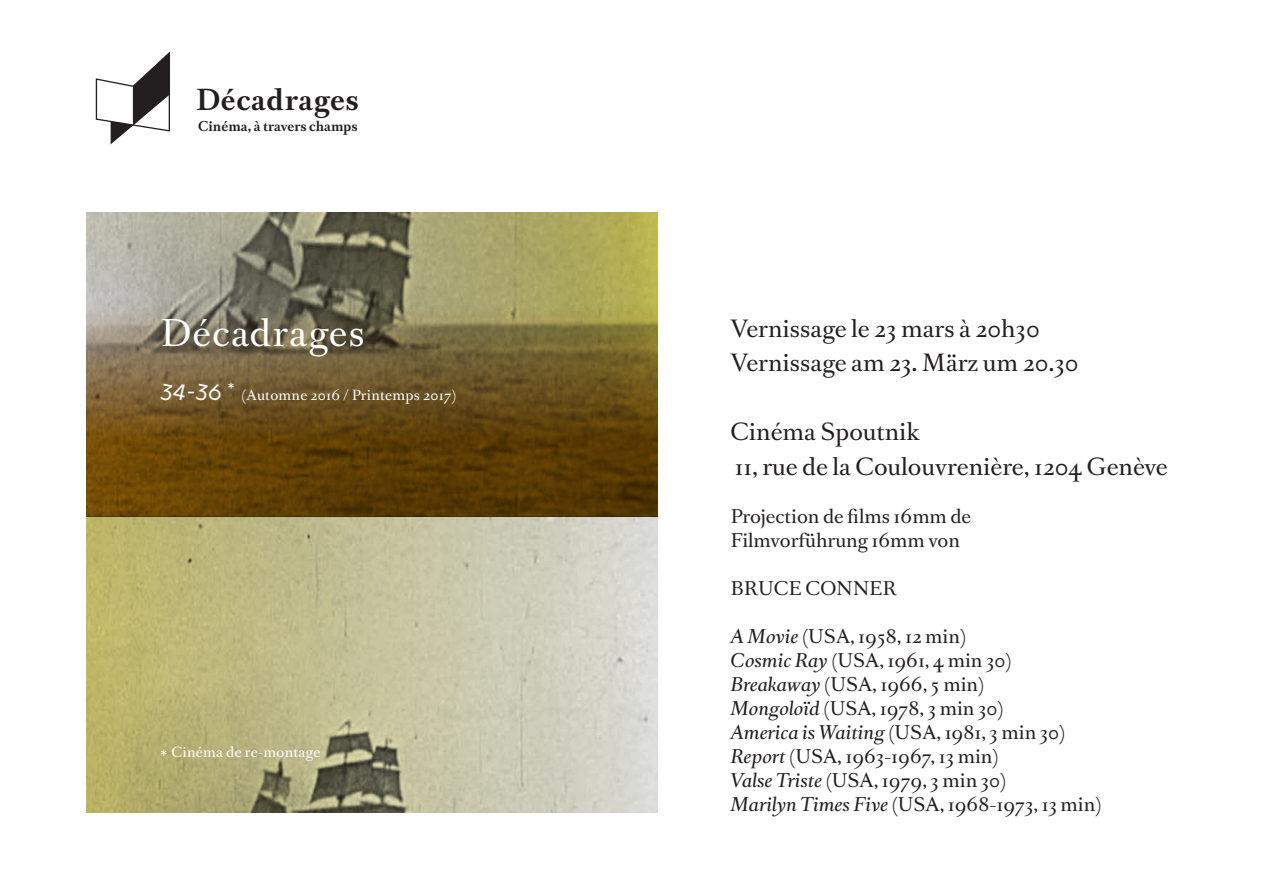
<style>
.page{position:relative;width:1263px;height:893px;background:#fff}
.page>*{position:absolute;margin:0;border:0;box-sizing:border-box;transform-origin:0 0}
.t1{font:34.95px "Romain BP Text";letter-spacing:.03em;color:#fff}
.t2{font:700 27.45px "Romain BP Text";letter-spacing:.02em;color:#231f20}
.t3{font:22.5px "Romain BP Text";color:#231f20}
.t4{font:18px "Romain BP Text";color:#231f20}
.t5{font:13.2px "Romain BP Text";letter-spacing:.02em;color:#fff}
.t6{font:700 12.75px "Romain BP Text";color:#231f20}
.s1{font-family:"Programme Light Rot";font-size:23.4px}
.s2{font-size:18.3px}
.s3{font-style:italic}
</style>
<div class="page">
<img style="left:86px;top:212px;width:571px;height:600px">
<svg style="left:95px;top:51px;width:75px;height:94px"></svg>
<p class="t2" style="left:196px;top:76px;width:164px">décadrages</p>
<p class="t6" style="left:198px;top:115px;width:161px">Cinéma, à travers champs</p>
<p class="t1" style="left:161px;top:302px;width:206px">décadrages</p>
<p class="t5" style="left:161px;top:384px;width:297px"><span class="s1">34-36</span> <sup>*</sup> (Automne 2016 / Printemps 2017)</p>
<p class="t5" style="left:161px;top:741px;width:161px"><span class="s2">*</span> Cinéma de re-montage</p>
<p class="t3" style="left:730px;top:309px;width:311px">Vernissage le 23 mars à 20h30</p>
<p class="t3" style="left:730px;top:343px;width:350px">Vernissage am 23. März um 20.30</p>
<p class="t3" style="left:730px;top:412px;width:191px">Cinéma Spoutnik</p>
<p class="t3" style="left:735px;top:447px;width:434px">11, rue de la Coulouvrenière, 1204 Genève</p>
<p class="t4" style="left:730px;top:500px;width:242px">Projection de films 16mm de</p>
<p class="t4" style="left:730px;top:524px;width:231px">Filmvorführung 16mm von</p>
<p class="t4" style="left:730px;top:572px;width:168px">BRUCE CONNER</p>
<p class="t4" style="left:730px;top:620px;width:237px"><span class="s3">A Movie</span> (USA, 1958, 12 min)</p>
<p class="t4" style="left:730px;top:644px;width:283px"><span class="s3">Cosmic Ray</span> (USA, 1961, 4 min 30)</p>
<p class="t4" style="left:730px;top:668px;width:255px"><span class="s3">Breakaway</span> (USA, 1966, 5 min)</p>
<p class="t4" style="left:730px;top:692px;width:275px"><span class="s3">Mongoloïd</span> (USA, 1978, 3 min 30)</p>
<p class="t4" style="left:730px;top:716px;width:337px"><span class="s3">America is Waiting</span> (USA, 1981, 3 min 30)</p>
<p class="t4" style="left:730px;top:740px;width:270px"><span class="s3">Report</span> (USA, 1963-1967, 13 min)</p>
<p class="t4" style="left:730px;top:764px;width:278px"><span class="s3">Valse Triste</span> (USA, 1979, 3 min 30)</p>
<p class="t4" style="left:730px;top:788px;width:373px"><span class="s3">Marilyn Times Five</span> (USA, 1968-1973, 13 min)</p>
</div>
